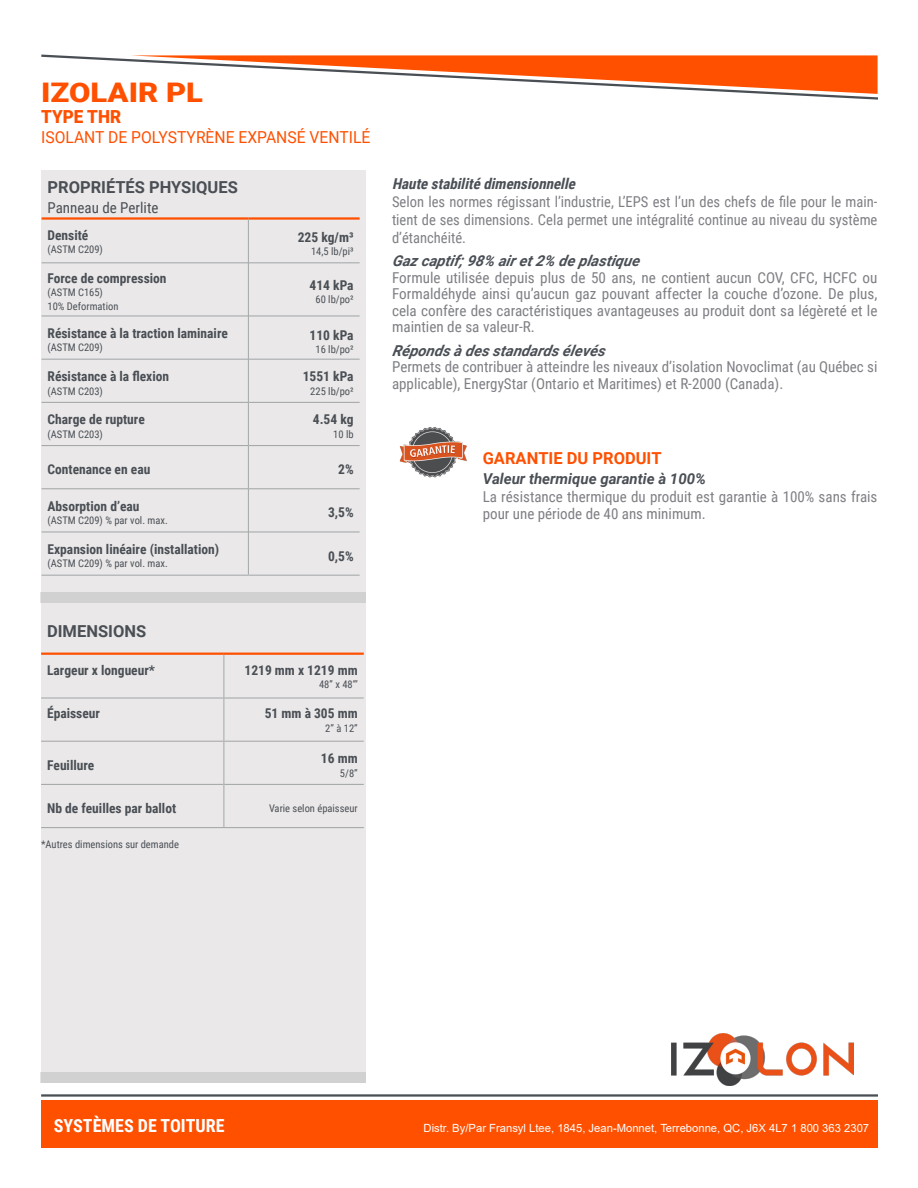
<style>
.page{position:relative;width:918px;height:1188px;background:#fff}
.page>*{position:absolute;margin:0;border:0;box-sizing:border-box;transform-origin:0 0}
.t1{font:900 27px "Roboto";color:#ff5000;scale:1.15 1}
.t2{font:700 18px "Roboto Condensed";color:#fff}
.t3{font:900 18px "Roboto";color:#ff5000;scale:.95 1}
.t4{font:16.5px "Roboto";color:#ff5000;scale:.95 1}
.t5{font:700 16.5px "Roboto";color:#4a4f55}
.t6{font:700 16.5px "Roboto";color:#ff5000}
.t7{font:15px/16.5px "Roboto Condensed";color:#7d7f84}
.t8{font:italic 700 15px "Roboto";color:#4a4f55}
.t9{font:italic 700 15px "Roboto Condensed";color:#4a4f55}
.t10{font:15px "Roboto Condensed";color:#4a4f55}
.t11{font:700 13.5px "Roboto Condensed";color:#4a4f55}
.t12{font:11.25px "Arial";color:#fff}
.t13{font:10.5px "Roboto Condensed";color:#4a4f55}
</style>
<div class="page">
<div style="left:41px;top:1100px;width:836px;height:48px;background:#ff5000"></div>
<hr style="left:41px;top:1094px;width:836px;height:3px;background:#494f54">
<svg style="left:41px;top:54px;width:837px;height:46px"></svg>
<img style="left:671px;top:1034px;width:183px;height:51px">
<div style="left:41px;top:170px;width:325px;height:913px;background:#eae8e9"></div>
<img style="left:399px;top:427px;width:68px;height:51px">
<div style="left:40px;top:592px;width:326px;height:10px;background:#d2d1d2"></div>
<hr style="left:42px;top:217px;width:206px;height:3px;background:#ff5000">
<hr style="left:248px;top:217px;width:112px;height:3px;background:#ff5000">
<hr style="left:42px;top:262px;width:206px;height:1px;background:#a3a7a8">
<hr style="left:249px;top:262px;width:111px;height:1px;background:#a3a7a8">
<hr style="left:42px;top:315px;width:206px;height:1px;background:#a3a7a8">
<hr style="left:249px;top:315px;width:111px;height:1px;background:#a3a7a8">
<hr style="left:42px;top:359px;width:206px;height:1px;background:#a3a7a8">
<hr style="left:249px;top:359px;width:111px;height:1px;background:#a3a7a8">
<hr style="left:42px;top:402px;width:206px;height:1px;background:#a3a7a8">
<hr style="left:249px;top:402px;width:111px;height:1px;background:#a3a7a8">
<hr style="left:42px;top:445px;width:206px;height:1px;background:#a3a7a8">
<hr style="left:249px;top:445px;width:111px;height:1px;background:#a3a7a8">
<hr style="left:42px;top:488px;width:206px;height:1px;background:#a3a7a8">
<hr style="left:249px;top:488px;width:111px;height:1px;background:#a3a7a8">
<hr style="left:42px;top:531px;width:206px;height:1px;background:#a3a7a8">
<hr style="left:249px;top:531px;width:111px;height:1px;background:#a3a7a8">
<hr style="left:42px;top:575px;width:206px;height:1px;background:#a3a7a8">
<hr style="left:248px;top:575px;width:112px;height:1px;background:#a3a7a8">
<hr style="left:248px;top:220px;width:1px;height:43px;background:#a3a7a8">
<hr style="left:248px;top:263px;width:1px;height:53px;background:#a3a7a8">
<hr style="left:248px;top:316px;width:1px;height:43px;background:#a3a7a8">
<hr style="left:248px;top:359px;width:1px;height:43px;background:#a3a7a8">
<hr style="left:248px;top:402px;width:1px;height:44px;background:#a3a7a8">
<hr style="left:248px;top:446px;width:1px;height:43px;background:#a3a7a8">
<hr style="left:248px;top:489px;width:1px;height:43px;background:#a3a7a8">
<hr style="left:248px;top:532px;width:1px;height:43px;background:#a3a7a8">
<hr style="left:41px;top:653px;width:183px;height:2px;background:#ff5000">
<hr style="left:224px;top:653px;width:140px;height:2px;background:#ff5000">
<hr style="left:41px;top:697px;width:183px;height:2px;background:#a3a7a8">
<hr style="left:224px;top:697px;width:140px;height:2px;background:#a3a7a8">
<hr style="left:41px;top:741px;width:183px;height:1px;background:#a3a7a8">
<hr style="left:224px;top:741px;width:140px;height:1px;background:#a3a7a8">
<hr style="left:41px;top:784px;width:183px;height:1px;background:#a3a7a8">
<hr style="left:224px;top:784px;width:140px;height:1px;background:#a3a7a8">
<hr style="left:41px;top:827px;width:183px;height:1px;background:#a3a7a8">
<hr style="left:224px;top:827px;width:140px;height:1px;background:#a3a7a8">
<hr style="left:224px;top:655px;width:1px;height:43px;background:#a3a7a8">
<hr style="left:224px;top:698px;width:1px;height:43px;background:#a3a7a8">
<hr style="left:224px;top:741px;width:1px;height:43px;background:#a3a7a8">
<hr style="left:224px;top:784px;width:1px;height:43px;background:#a3a7a8">
<div style="left:40px;top:1072px;width:326px;height:10px;background:#d2d1d2"></div>
<p class="t1" style="left:41px;top:73px;width:142px">IZOLAIR PL</p>
<p class="t3" style="left:41px;top:104px;width:86px">TYPE THR</p>
<p class="t4" style="left:41px;top:126px;width:348px">ISOLANT DE POLYSTYRÈNE EXPANSÉ VENTILÉ</p>
<p class="t5" style="left:48px;top:176px;width:192px">PROPRIÉTÉS PHYSIQUES</p>
<p class="t10" style="left:48px;top:197px;width:112px">Panneau de Perlite</p>
<p class="t11" style="left:48px;top:226px;width:42px">Densité</p>
<p class="t13" style="left:48px;top:242px;width:57px">(ASTM C209)</p>
<p class="t11" style="left:298px;top:227px;width:57px">225 kg/m³</p>
<p class="t13" style="left:311px;top:244px;width:44px">14,5 lb/pi³</p>
<p class="t11" style="left:48px;top:269px;width:121px">Force de compression</p>
<p class="t13" style="left:48px;top:285px;width:57px">(ASTM C165)</p>
<p class="t13" style="left:48px;top:299px;width:72px">10% Deformation</p>
<p class="t11" style="left:310px;top:275px;width:46px">414 kPa</p>
<p class="t13" style="left:315px;top:292px;width:40px">60 lb/po²</p>
<p class="t11" style="left:48px;top:324px;width:182px">Résistance à la traction laminaire</p>
<p class="t13" style="left:48px;top:340px;width:57px">(ASTM C209)</p>
<p class="t11" style="left:310px;top:325px;width:46px">110 kPa</p>
<p class="t13" style="left:315px;top:342px;width:40px">16 lb/po²</p>
<p class="t11" style="left:48px;top:367px;width:123px">Résistance à la flexion</p>
<p class="t13" style="left:48px;top:384px;width:57px">(ASTM C203)</p>
<p class="t11" style="left:303px;top:367px;width:52px">1551 kPa</p>
<p class="t13" style="left:310px;top:384px;width:45px">225 lb/po²</p>
<p class="t11" style="left:48px;top:410px;width:99px">Charge de rupture</p>
<p class="t13" style="left:48px;top:427px;width:57px">(ASTM C203)</p>
<p class="t11" style="left:313px;top:410px;width:42px">4.54 kg</p>
<p class="t13" style="left:333px;top:427px;width:22px">10 lb</p>
<p class="t11" style="left:48px;top:460px;width:104px">Contenance en eau</p>
<p class="t11" style="left:338px;top:460px;width:17px">2%</p>
<p class="t11" style="left:48px;top:496px;width:93px">Absorption d’eau</p>
<p class="t13" style="left:48px;top:513px;width:122px">(ASTM C209) % par vol. max.</p>
<p class="t11" style="left:328px;top:503px;width:27px">3,5%</p>
<p class="t11" style="left:48px;top:540px;width:173px">Expansion linéaire (installation)</p>
<p class="t13" style="left:48px;top:556px;width:122px">(ASTM C209) % par vol. max.</p>
<p class="t11" style="left:328px;top:546px;width:27px">0,5%</p>
<p class="t5" style="left:47px;top:620px;width:101px">DIMENSIONS</p>
<p class="t11" style="left:47px;top:661px;width:109px">Largeur x longueur*</p>
<p class="t11" style="left:245px;top:661px;width:115px">1219 mm x 1219 mm</p>
<p class="t13" style="left:319px;top:677px;width:40px">48’’ x 48‘‘’</p>
<p class="t11" style="left:47px;top:704px;width:54px">Épaisseur</p>
<p class="t11" style="left:265px;top:704px;width:95px">51 mm à 305 mm</p>
<p class="t13" style="left:325px;top:721px;width:34px">2” à 12”</p>
<p class="t11" style="left:47px;top:756px;width:49px">Feuillure</p>
<p class="t11" style="left:321px;top:749px;width:38px">16 mm</p>
<p class="t13" style="left:340px;top:766px;width:19px">5/8”</p>
<p class="t11" style="left:47px;top:799px;width:131px">Nb de feuilles par ballot</p>
<p class="t13" style="left:269px;top:800px;width:90px">Varie selon épaisseur</p>
<p class="t13" style="left:41px;top:837px;width:139px">*Autres dimensions sur demande</p>
<p class="t9" style="left:392px;top:173px;width:189px">Hautestabilitédimensionnelle</p>
<p class="t7" style="left:392px;top:192px;width:487px;line-height:18px;text-align:justify">Selon les normes régissant l’industrie, L’EPS est l’un des chefs de file pour le main&shy;tient de ses dimensions. Cela permet une intégralité continue au niveau du système d’étanchéité.</p>
<p class="t8" style="left:392px;top:251px;width:253px">Gazcap tif; 98% airet2% de plastique</p>
<p class="t7" style="left:392px;top:269px;width:487px;text-align:justify">Formule utilisée depuis plus de 50 ans, ne contient aucun COV, CFC, HCFC ou Formaldéhyde ainsi qu’aucun gaz pouvant affecter la couche d’ozone. De plus, cela confère des caractéristiques avantageuses au produit dont sa légèreté et le maintien de sa valeur-R.</p>
<p class="t8" style="left:392px;top:340px;width:219px">Rép ondsà desstandardsélevés</p>
<p class="t7" style="left:392px;top:358px;width:487px">Permets de contribuer à atteindre les niveaux d’isolation Novoclimat (au Québec si applicable), EnergyStar (Ontario et Maritimes) et R-2000 (Canada).</p>
<p class="t6" style="left:483px;top:446px;width:180px">GARANTIE DU PRODUIT</p>
<p class="t8" style="left:483px;top:468px;width:225px">Valeur thermique garantie à 100%</p>
<p class="t7" style="left:483px;top:488px;width:396px">La résistance thermique du produit est garantie à 100% sans frais pour une période de 40 ans minimum.</p>
<p class="t2" style="left:54px;top:1113px;width:172px">SYSTÈMES DE TOITURE</p>
<p class="t12" style="left:424px;top:1121px;width:447px">Distr. By/Par Fransyl Ltee, 1845, Jean-Monnet, Terrebonne, QC, J6X 4L7 1 800 363 2307</p>
</div>
